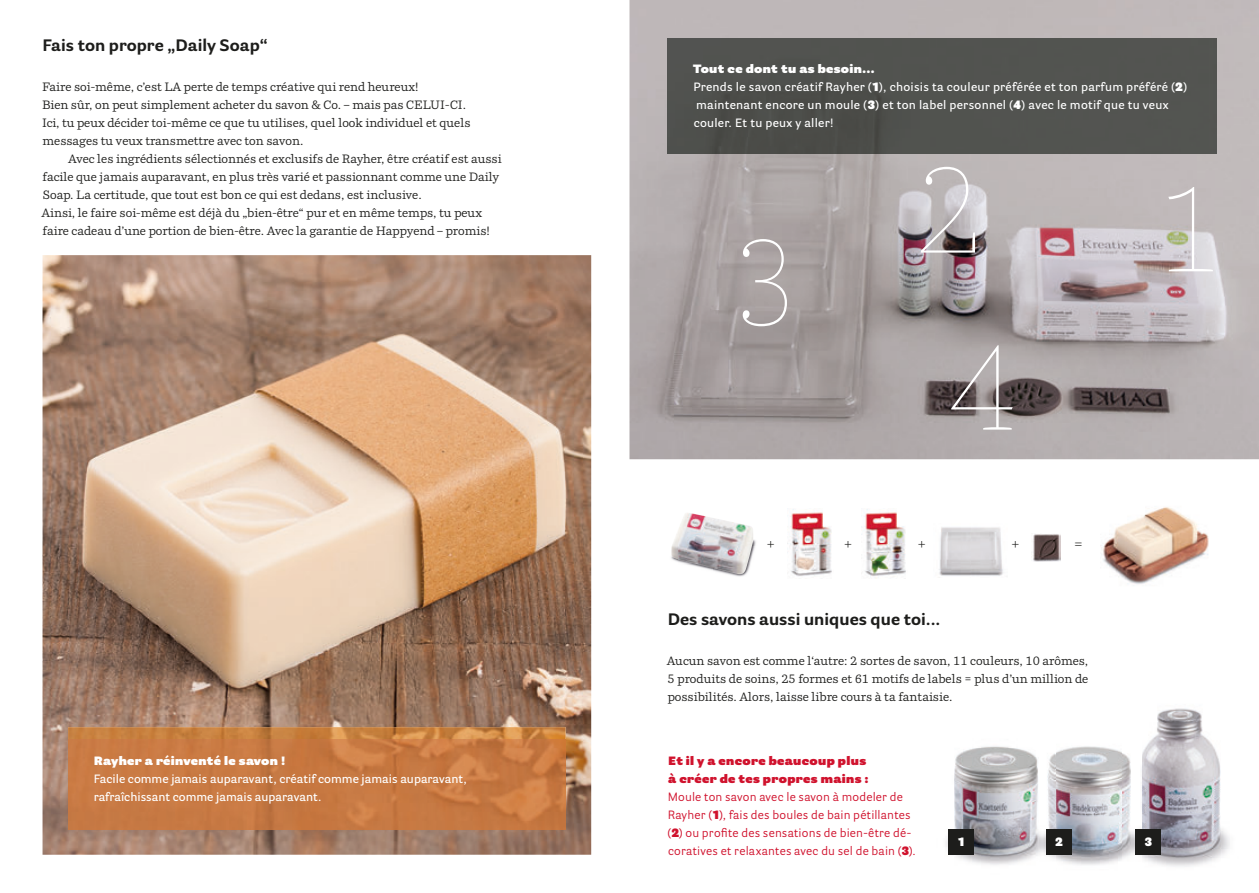
<style>
.page{position:relative;width:1259px;height:893px;background:#fff}
.page>*{position:absolute;margin:0;border:0;box-sizing:border-box;transform-origin:0 0}
.t1{font:100 120px "Parry Pro";color:#fff}
.t2{font:700 16.5px "Parry Grotesque Pro";color:#1d1d1b}
.t3{font:300 16.5px "Parry Grot Con Pro";color:#1d1d1b}
.t4{font:12px/18px "Parry Pro";color:#1d1d1b}
.t5{font:600 12px/18px "Parry Grotesque Pro";letter-spacing:.02em;color:#fff}
.t6{font:12px/18px "Parry Grotesque Pro";letter-spacing:.015em;color:#d0122d}
.t7{font:600 12px/18px "Parry Grotesque Pro";color:#fff}
.t8{font:900 12px/18px "Parry Grotesque Pro";letter-spacing:.03em;color:#d0122d}
.t9{font:900 12px "Parry Grotesque Pro";letter-spacing:.025em;color:#fff}
.s1{font-weight:900}
</style>
<div class="page">
<img style="left:1100px;top:507px;width:109px;height:77px">
<img style="left:629px;top:0;width:630px;height:459px">
<img style="left:43px;top:255px;width:548px;height:600px">
<img style="left:1141px;top:708px;width:89px;height:159px">
<img style="left:945px;top:746px;width:94px;height:119px">
<img style="left:1039px;top:746px;width:83px;height:119px">
<img style="left:1122px;top:753px;width:13px;height:106px">
<div style="left:948px;top:829px;width:26px;height:26px;background:#1d1d1b"></div>
<div style="left:1046px;top:829px;width:25px;height:26px;background:#1d1d1b"></div>
<div style="left:1135px;top:829px;width:26px;height:26px;background:#1d1d1b"></div>
<img style="left:728px;top:539px;width:28px;height:38px">
<img style="left:671px;top:513px;width:82px;height:61px">
<img style="left:787px;top:509px;width:45px;height:67px">
<img style="left:861px;top:509px;width:45px;height:69px">
<img style="left:939px;top:527px;width:65px;height:49px">
<img style="left:1033px;top:534px;width:27px;height:27px">
<img style="left:668px;top:38px;width:548px;height:115px">
<img style="left:68px;top:727px;width:498px;height:13px">
<img style="left:68px;top:740px;width:498px;height:89px">
<h2 class="t2" style="left:42px;top:33px;width:227px">Fais ton propre „Daily Soap“</h2>
<p class="t4" style="left:42px;top:78px;width:430px">Faire soi-même, c’est LA perte de temps créative qui rend heureux!<br>Bien sûr, on peut simplement acheter du savon &amp; Co. – mais pas CELUI-CI.<br>Ici, tu peux décider toi-même ce que tu utilises, quel look individuel et quels messages tu veux transmettre avec ton savon.</p>
<p class="t4" style="left:42px;top:150px;width:462px;text-indent:27px">Avec les ingrédients sélectionnés et exclusifs de Rayher, être créatif est aussi facile que jamais auparavant, en plus très varié et passionnant comme une Daily Soap. La certitude, que tout est bon ce qui est dedans, est inclusive.<br>Ainsi, le faire soi-même est déjà du „bien-être“ pur et en même temps, tu peux faire cadeau d’une portion de bien-être. Avec la garantie de Happyend – promis!</p>
<p class="t9" style="left:94px;top:752px;width:193px">Rayher a réinventé le savon !</p>
<p class="t7" style="left:94px;top:769px;width:375px">Facile comme jamais auparavant, créatif comme jamais auparavant, rafraîchissant comme jamais auparavant.</p>
<p class="t5" style="left:693px;top:60px;width:495px"><span class="s1">Tout ce dont tu as besoin…<br></span>Prends le savon créatif Rayher (<span class="s1">1</span>), choisis ta couleur préférée et ton parfum préféré (<span class="s1">2</span>) maintenant encore un moule (<span class="s1">3</span>) et ton label personnel (<span class="s1">4</span>) avec le motif que tu veux couler. Et tu peux y aller!</p>
<h1 class="t1" style="left:729px;top:198px;width:74px">3</h1>
<h1 class="t1" style="left:913px;top:126px;width:74px">2</h1>
<h1 class="t1" style="left:947px;top:303px;width:74px">4</h1>
<h1 class="t1" style="left:1154px;top:145px;width:74px">1</h1>
<h2 class="t3" style="left:766px;top:533px;width:10px">+</h2>
<h2 class="t3" style="left:844px;top:533px;width:10px">+</h2>
<h2 class="t3" style="left:917px;top:533px;width:10px">+</h2>
<h2 class="t3" style="left:1011px;top:533px;width:10px">+</h2>
<h2 class="t3" style="left:1074px;top:533px;width:10px">=</h2>
<h2 class="t2" style="left:667px;top:607px;width:274px">Des savons aussi uniques que toi...</h2>
<p class="t4" style="left:667px;top:652px;width:423px;text-align:justify">Aucun savon est comme l‘autre: 2 sortes de savon, 11 couleurs, 10 arômes, 5 produits de soins, 25 formes et 61 motifs de labels = plus d’un million de possibilités. Alors, laisse libre cours à ta fantaisie.</p>
<p class="t8" style="left:668px;top:751px;width:202px">Et il y a encore beaucoup plus à créer de tes propres mains :</p>
<p class="t6" style="left:667px;top:787px;width:250px">Moule ton savon avec le savon à modeler de Rayher (<span class="s1">1</span>), fais des boules de bain pétillantes (<span class="s1">2</span>) ou profite des sensations de bien-être dé&shy;coratives et relaxantes avec du sel de bain (<span class="s1">3</span>).</p>
<p class="t9" style="left:958px;top:833px;width:8px">1</p>
<p class="t9" style="left:1055px;top:833px;width:9px">2</p>
<p class="t9" style="left:1144px;top:833px;width:9px">3</p>
</div>
